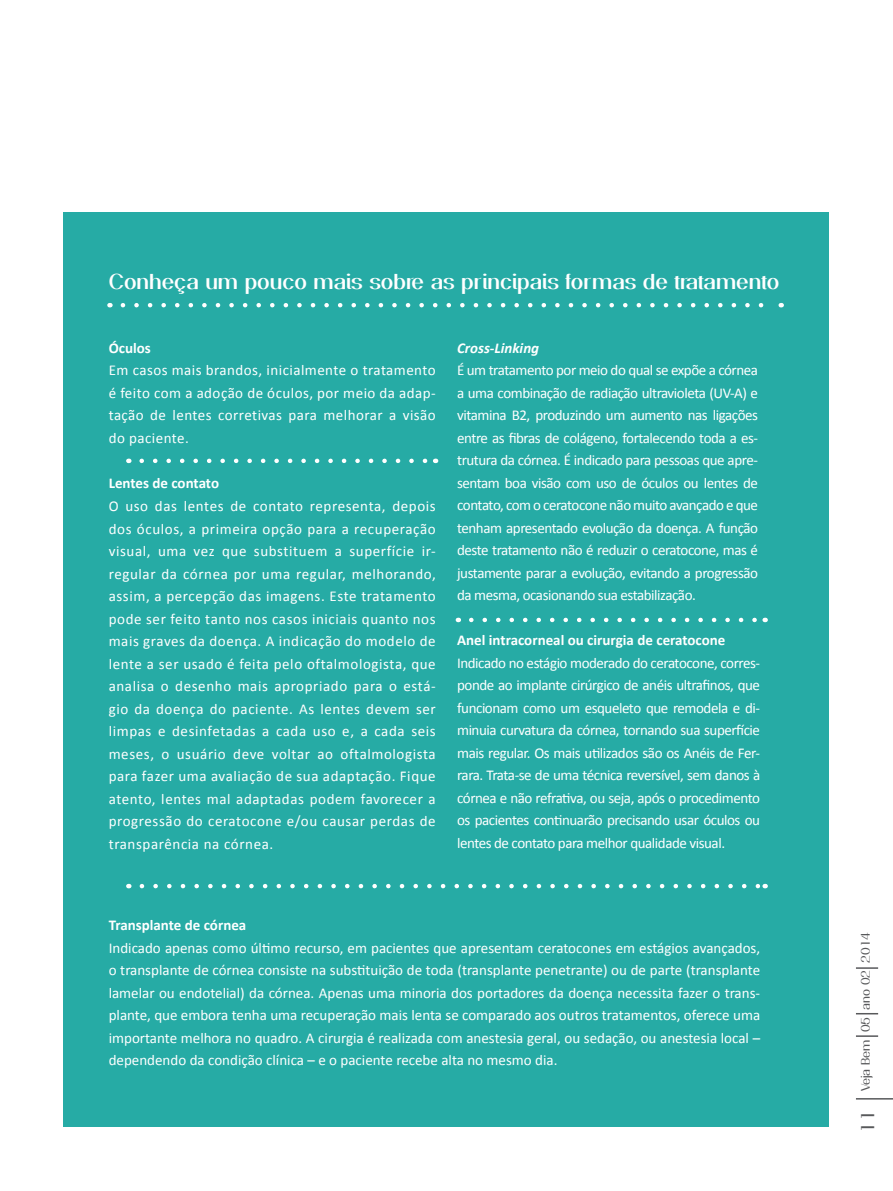
<style>
.page{position:relative;width:893px;height:1191px;background:#fff}
.page>*{position:absolute;margin:0;border:0;box-sizing:border-box;transform-origin:0 0}
.t1{font:600 21px "Passion Sans P Dai";color:#fff}
.t2{font:15px/22.5px "Calibri";color:#fff;text-align:justify}
.t3{font:700 15px "Calibri";color:#fff}
.t4{font:italic 700 15px "Calibri";color:#fff}
.t5{font:12px "Passion Sans P Dag";color:#58595b}
.s1{font-size:18px}
</style>
<div class="page">
<hr style="left:856px;top:1098px;width:37px;height:1px;background:#58595b">
<hr style="left:856px;top:1035px;width:22px;height:2px;background:#58595b">
<svg style="left:856px;top:1013px;width:22px;height:1px"></svg>
<svg style="left:856px;top:967px;width:22px;height:1px"></svg>
<div style="left:64px;top:213px;width:765px;height:914px;background:#26aba5"></div>
<svg style="left:123px;top:303px;width:641px;height:4px"></svg>
<svg style="left:142px;top:458px;width:286px;height:5px"></svg>
<svg style="left:471px;top:617px;width:286px;height:5px"></svg>
<svg style="left:142px;top:884px;width:616px;height:4px"></svg>
<h1 class="t1" style="left:109px;top:269px;width:672px">Conheça um pouco mais sobre as principais formas de tratamento</h1>
<p class="t3" style="left:109px;top:338px;width:44px">Óculos</p>
<p class="t2" style="left:109px;top:359px;width:329px">Em casos mais brandos, inicialmente o tratamento é feito com a adoção de óculos, por meio da adap&shy;tação de lentes corretivas para melhorar a visão do paciente.</p>
<p class="t3" style="left:109px;top:474px;width:112px">Lentes de contato</p>
<p class="t2" style="left:109px;top:495px;width:329px">O uso das lentes de contato representa, depois dos óculos, a primeira opção para a recuperação visual, uma vez que substituem a superfície ir&shy;regular da córnea por uma regular, melhorando, assim, a percepção das imagens. Este tratamento pode ser feito tanto nos casos iniciais quanto nos mais graves da doença. A indicação do modelo de lente a ser usado é feita pelo oftalmologista, que analisa o desenho mais apropriado para o está&shy;gio da doença do paciente. As lentes devem ser limpas e desinfetadas a cada uso e, a cada seis meses, o usuário deve voltar ao oftalmologista para fazer uma avaliação de sua adaptação. Fique atento, lentes mal adaptadas podem favorecer a progressão do ceratocone e/ou causar perdas de transparência na córnea.</p>
<p class="t4" style="left:457px;top:338px;width:84px">Cross-Linking</p>
<p class="t2" style="left:457px;top:359px;width:302px">É um tratamento por meio do qual se expõe a córnea a uma combinação de radiação ultravioleta (UV-A) e vitamina B2, produzindo um aumento nas ligações entre as fibras de colágeno, fortalecendo toda a es&shy;trutura da córnea. É indicado para pessoas que apre&shy;sentam boa visão com uso de óculos ou lentes de contato, com o ceratocone não muito avançado e que tenham apresentado evolução da doença. A função deste tratamento não é reduzir o ceratocone, mas é justamente parar a evolução, evitando a progressão da mesma, ocasionando sua estabilização.</p>
<p class="t3" style="left:457px;top:631px;width:270px">Anel intracorneal ou cirurgia de ceratocone</p>
<p class="t2" style="left:457px;top:651px;width:305px">Indicado no estágio moderado do ceratocone, corres&shy;ponde ao implante cirúrgico de anéis ultrafinos, que funcionam como um esqueleto que remodela e di&shy;minuia curvatura da córnea, tornando sua superfície mais regular. Os mais utilizados são os Anéis de Fer&shy;rara. Trata-se de uma técnica reversível, sem danos à córnea e não refrativa, ou seja, após o procedimento os pacientes continuarão precisando usar óculos ou lentes de contato para melhor qualidade visual.</p>
<p class="t3" style="left:109px;top:915px;width:139px">Transplante de córnea</p>
<p class="t2" style="left:109px;top:936px;width:653px">Indicado apenas como último recurso, em pacientes que apresentam ceratocones em estágios avançados, o transplante de córnea consiste na substituição de toda (transplante penetrante) ou de parte (transplante lamelar ou endotelial) da córnea. Apenas uma minoria dos portadores da doença necessita fazer o trans&shy;plante, que embora tenha uma recuperação mais lenta se comparado aos outros tratamentos, oferece uma importante melhora no quadro. A cirurgia é realizada com anestesia geral, ou sedação, ou anestesia local – dependendo da condição clínica – e o paciente recebe alta no mesmo dia.</p>
<p class="t5" style="left:858px;top:1133px;width:202px;rotate:-90deg"><span class="s1">11</span> Veja Bem 05 ano 02 2014</p>
</div>
